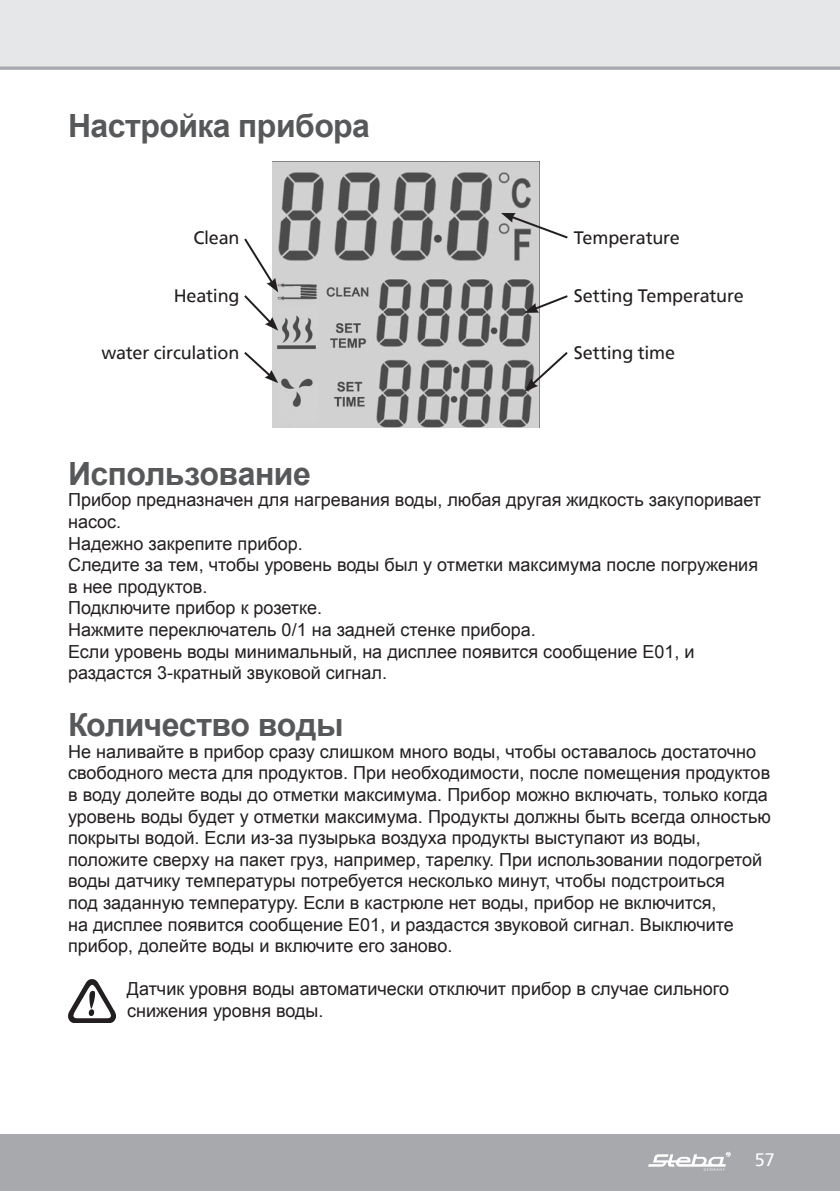
<style>
.page{position:relative;width:840px;height:1191px;background:#fff}
.page>*{position:absolute;margin:0;border:0;box-sizing:border-box;transform-origin:0 0}
.t1{font:700 32px "Arial";letter-spacing:-.02em;color:#57585a}
.t2{font:18px/21.6px "Arial";color:#231f20}
.t3{font:18px "Frutiger";letter-spacing:-.01em;color:#231f20}
.t4{font:18px "Frutiger";color:#fff}
</style>
<div class="page">
<div style="left:0;top:0;width:839px;height:68px;background:#e6e7e9"></div>
<div style="left:0;top:1134px;width:839px;height:57px;background:#a8a9ad"></div>
<svg style="left:648px;top:1151px;width:82px;height:19px"></svg>
<svg style="left:0;top:66px;width:839px;height:4px;background:#b3b4b8"></svg>
<img style="left:272px;top:162px;width:267px;height:266px">
<svg style="left:244px;top:350px;width:34px;height:33px"></svg>
<svg style="left:244px;top:236px;width:34px;height:95px"></svg>
<svg style="left:500px;top:213px;width:68px;height:27px"></svg>
<svg style="left:524px;top:350px;width:44px;height:41px"></svg>
<svg style="left:524px;top:293px;width:44px;height:20px"></svg>
<img style="left:68px;top:979px;width:48px;height:44px">
<h1 class="t1" style="left:68px;top:104px;width:303px">Настройка прибора</h1>
<p class="t3" style="left:193px;top:227px;width:48px">Clean</p>
<p class="t3" style="left:573px;top:227px;width:108px">Temperature</p>
<p class="t3" style="left:174px;top:285px;width:67px">Heating</p>
<p class="t3" style="left:573px;top:285px;width:171px">Setting Temperature</p>
<p class="t3" style="left:101px;top:342px;width:139px">water circulation</p>
<p class="t3" style="left:573px;top:342px;width:103px">Setting time</p>
<h1 class="t1" style="left:68px;top:452px;width:244px">Использование</h1>
<p class="t2" style="left:68px;top:489px;width:694px">Прибор предназначен для нагревания воды, любая другая жидкость закупоривает насос.<br>Надежно закрепите прибор.<br>Следите за тем, чтобы уровень воды был у отметки максимума после погружения в нее продуктов.<br>Подключите прибор к розетке.<br>Нажмите переключатель 0/1 на задней стенке прибора.<br>Если уровень воды минимальный, на дисплее появится сообщение E01, и раздастся 3-кратный звуковой сигнал.</p>
<h1 class="t1" style="left:68px;top:703px;width:277px">Количество воды</h1>
<p class="t2" style="left:68px;top:740px;width:704px">Не наливайте в прибор сразу слишком много воды, чтобы оставалось достаточно свободного места для продуктов. При необходимости, после помещения продуктов в воду долейте воды до отметки максимума. Прибор можно включать, только когда уровень воды будет у отметки максимума. Продукты должны быть всегда олностью покрыты водой. Если из-за пузырька воздуха продукты выступают из воды, положите сверху на пакет груз, например, тарелку. При использовании подогретой воды датчику температуры потребуется несколько минут, чтобы подстроиться<br>под заданную температуру. Если в кастрюле нет воды, прибор не включится,<br>на дисплее появится сообщение E01, и раздастся звуковой сигнал. Выключите прибор, долейте воды и включите его заново.</p>
<p class="t2" style="left:127px;top:978px;width:603px">Датчик уровня воды автоматически отключит прибор в случае сильного снижения уровня воды.</p>
<p class="t4" style="left:754px;top:1149px;width:22px">57</p>
</div>
